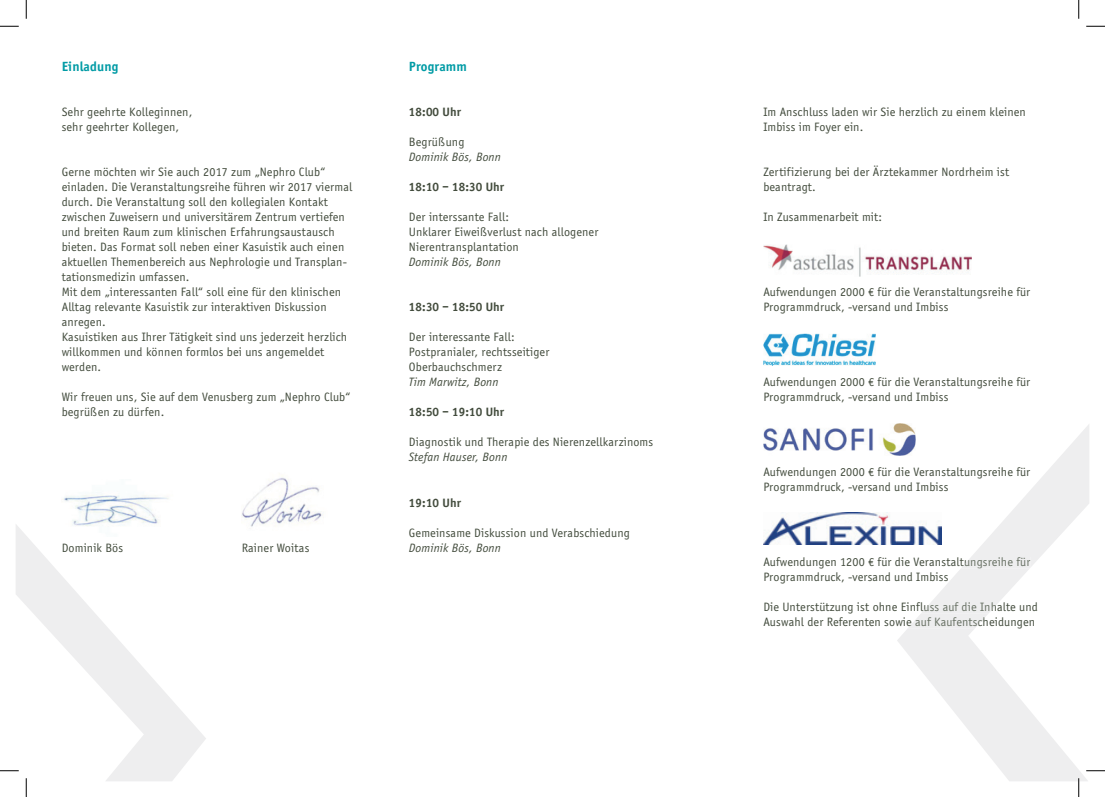
<style>
.page{position:relative;width:1105px;height:797px;background:#fff}
.page>*{position:absolute;margin:0;border:0;box-sizing:border-box;transform-origin:0 0}
.t1{font:700 13.75px "Officina Sans EF";letter-spacing:.01em;color:#009ba5}
.t2{font:12.5px/15px "Officina Sans EF";letter-spacing:.01em;color:#434c3d}
.t3{font:italic 12.5px "Officina Sans EF";letter-spacing:.01em;color:#434c3d}
.t4{font:700 12.5px "Officina Sans EF";letter-spacing:.01em;color:#434c3d}
</style>
<div class="page">
<svg style="left:16px;top:525px;width:190px;height:256px"></svg>
<img style="left:62px;top:495px;width:112px;height:41px">
<img style="left:242px;top:476px;width:80px;height:51px">
<img style="left:763px;top:244px;width:209px;height:32px">
<svg style="left:763px;top:265px;width:13px;height:1px"></svg>
<img style="left:763px;top:334px;width:113px;height:32px">
<img style="left:763px;top:340px;width:46px;height:1px">
<img style="left:763px;top:423px;width:134px;height:32px">
<img style="left:763px;top:430px;width:43px;height:1px">
<img style="left:763px;top:512px;width:134px;height:32px">
<svg style="left:0;top:25px;width:19px;height:2px"></svg>
<svg style="left:1086px;top:25px;width:19px;height:2px"></svg>
<svg style="left:0;top:770px;width:19px;height:1px"></svg>
<svg style="left:25px;top:0;width:2px;height:19px"></svg>
<svg style="left:25px;top:778px;width:2px;height:19px"></svg>
<svg style="left:1078px;top:0;width:1px;height:19px"></svg>
<svg style="left:897px;top:423px;width:208px;height:374px"></svg>
<p class="t1" style="left:62px;top:59px;width:58px">Einladung</p>
<p class="t2" style="left:62px;top:105px;width:132px">Sehr geehrte Kolleginnen, sehr geehrter Kollegen,</p>
<p class="t2" style="left:62px;top:165px;width:292px">Gerne möchten wir Sie auch 2017 zum „Nephro Club“ einladen. Die Veranstaltungsreihe führen wir 2017 viermal durch. Die Veranstaltung soll den kollegialen Kontakt zwischen Zuweisern und universitärem Zentrum vertiefen und breiten Raum zum klinischen Erfahrungsaustausch bieten. Das Format soll neben einer Kasuistik auch einen aktuellen Themenbereich aus Nephrologie und Transplan&shy;tationsmedizin umfassen.<br>Mit dem „interessanten Fall“ soll eine für den klinischen Alltag relevante Kasuistik zur interaktiven Diskussion anregen.<br>Kasuistiken aus Ihrer Tätigkeit sind uns jederzeit herzlich willkommen und können formlos bei uns angemeldet werden.</p>
<p class="t2" style="left:62px;top:390px;width:290px">Wir freuen uns, Sie auf dem Venusberg zum „Nephro Club“ begrüßen zu dürfen.</p>
<p class="t2" style="left:62px;top:540px;width:63px">Dominik Bös</p>
<p class="t2" style="left:242px;top:540px;width:69px">Rainer Woitas</p>
<p class="t1" style="left:409px;top:59px;width:59px">Programm</p>
<p class="t4" style="left:409px;top:105px;width:54px">18:00 Uhr</p>
<p class="t2" style="left:409px;top:135px;width:57px">Begrüßung</p>
<p class="t3" style="left:409px;top:150px;width:93px">Dominik Bös, Bonn</p>
<p class="t4" style="left:409px;top:180px;width:97px">18:10 – 18:30 Uhr</p>
<p class="t2" style="left:409px;top:210px;width:191px">Der interssante Fall:<br>Unklarer Eiweißverlust nach allogener<br>Nierentransplantation</p>
<p class="t3" style="left:409px;top:255px;width:93px">Dominik Bös, Bonn</p>
<p class="t4" style="left:409px;top:300px;width:97px">18:30 – 18:50 Uhr</p>
<p class="t2" style="left:409px;top:330px;width:142px">Der interessante Fall:<br>Postpranialer, rechtsseitiger<br>Oberbauchschmerz</p>
<p class="t3" style="left:409px;top:375px;width:91px">Tim Marwitz, Bonn</p>
<p class="t4" style="left:409px;top:405px;width:97px">18:50 – 19:10 Uhr</p>
<p class="t2" style="left:409px;top:435px;width:246px">Diagnostik und Therapie des Nierenzellkarzinoms</p>
<p class="t3" style="left:409px;top:450px;width:100px">Stefan Hauser, Bonn</p>
<p class="t4" style="left:409px;top:495px;width:54px">19:10 Uhr</p>
<p class="t2" style="left:409px;top:525px;width:222px">Gemeinsame Diskussion und Verabschiedung</p>
<p class="t3" style="left:409px;top:540px;width:93px">Dominik Bös, Bonn</p>
<p class="t2" style="left:763px;top:104px;width:264px">Im Anschluss laden wir Sie herzlich zu einem kleinen<br>Imbiss im Foyer ein.</p>
<p class="t2" style="left:763px;top:164px;width:247px">Zertifizierung bei der Ärztekammer Nordrheim ist beantragt.</p>
<p class="t2" style="left:763px;top:209px;width:120px">In Zusammenarbeit mit:</p>
<p class="t2" style="left:763px;top:284px;width:269px">Aufwendungen 2000 € für die Veranstaltungsreihe für<br>Programmdruck, -versand und Imbiss</p>
<p class="t2" style="left:763px;top:374px;width:269px">Aufwendungen 2000 € für die Veranstaltungsreihe für<br>Programmdruck, -versand und Imbiss</p>
<p class="t2" style="left:763px;top:464px;width:269px">Aufwendungen 2000 € für die Veranstaltungsreihe für<br>Programmdruck, -versand und Imbiss</p>
<p class="t2" style="left:763px;top:554px;width:269px">Aufwendungen 1200 € für die Veranstaltungsreihe für<br>Programmdruck, -versand und Imbiss</p>
<p class="t2" style="left:763px;top:599px;width:276px">Die Unterstützung ist ohne Einfluss auf die Inhalte und<br>Auswahl der Referenten sowie auf Kaufentscheidungen</p>
</div>
